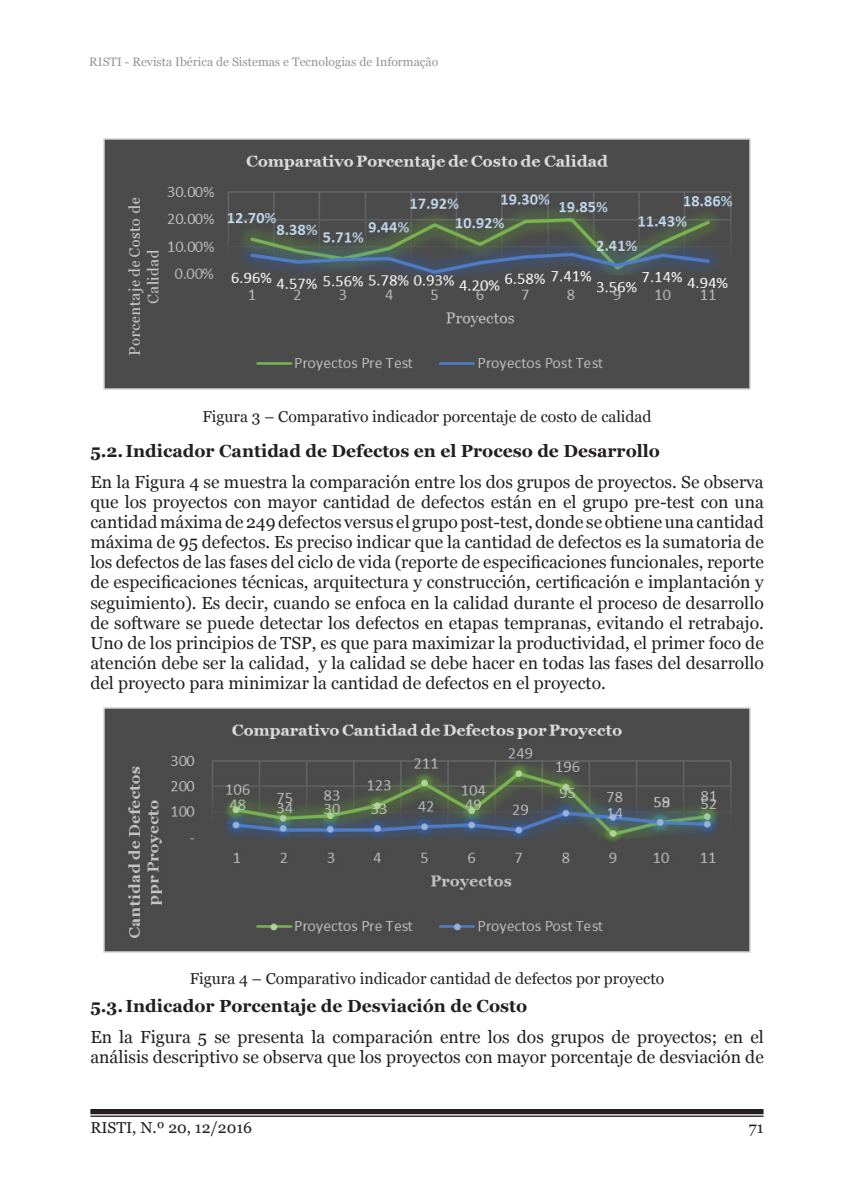
<style>
.page{position:relative;width:844px;height:1191px;background:#fff}
.page>*{position:absolute;margin:0;border:0;box-sizing:border-box;transform-origin:0 0}
.txt{font:17.5px/20.1px "Georgia";color:#231f20;text-align:justify}
.t1{font:700 17.5px "Georgia";color:#231f20}
.legned{font:15.75px "Georgia";color:#231f20}
.t2{font:12.25px "Georgia";color:#939598}
</style>
<div class="page">
<div style="left:90px;top:1109px;width:673px;height:5px;background:#231f20"></div>
<hr style="left:90px;top:1115px;width:673px;height:1px;background:#231f20">
<img style="left:103px;top:138px;width:647px;height:252px">
<img style="left:103px;top:707px;width:647px;height:245px">
<p class="t2" style="left:89px;top:54px;width:350px">RISTI - Revista Ibérica de Sistemas e Tecnologias de Informação</p>
<p class="legned" style="left:202px;top:407px;width:450px">Figura 3 – Comparativo indicador porcentaje de costo de calidad</p>
<h2 class="t1" style="left:90px;top:440px;width:571px">5.2. Indicador Cantidad de Defectos en el Proceso de Desarrollo</h2>
<p class="txt" style="left:90px;top:472px;width:674px">En la Figura 4 se muestra la comparación entre los dos grupos de proyectos. Se observa que los proyectos con mayor cantidad de defectos están en el grupo pre-test con una cantidad máxima de 249 defectos versus el grupo post-test, donde se obtiene una cantidad máxima de 95 defectos. Es preciso indicar que la cantidad de defectos es la sumatoria de los defectos de las fases del ciclo de vida (reporte de especificaciones funcionales, reporte de especificaciones técnicas, arquitectura y construcción, certificación e implantación y seguimiento). Es decir, cuando se enfoca en la calidad durante el proceso de desarrollo de software se puede detectar los defectos en etapas tempranas, evitando el retrabajo.<br>Uno de los principios de TSP, es que para maximizar la productividad, el primer foco de atención debe ser la calidad, y la calidad se debe hacer en todas las fases del desarrollo del proyecto para minimizar la cantidad de defectos en el proyecto.</p>
<p class="legned" style="left:190px;top:969px;width:476px">Figura 4 – Comparativo indicador cantidad de defectos por proyecto</p>
<h2 class="t1" style="left:90px;top:994px;width:438px">5.3. Indicador Porcentaje de Desviación de Costo</h2>
<p class="txt" style="left:90px;top:1027px;width:674px">En la Figura 5 se presenta la comparación entre los dos grupos de proyectos; en el análisis descriptivo se observa que los proyectos con mayor porcentaje de desviación de</p>
<p class="legned" style="left:90px;top:1117px;width:163px">RISTI, N.º 20, 12/2016</p>
<p class="legned" style="left:748px;top:1118px;width:16px">71</p>
</div>
